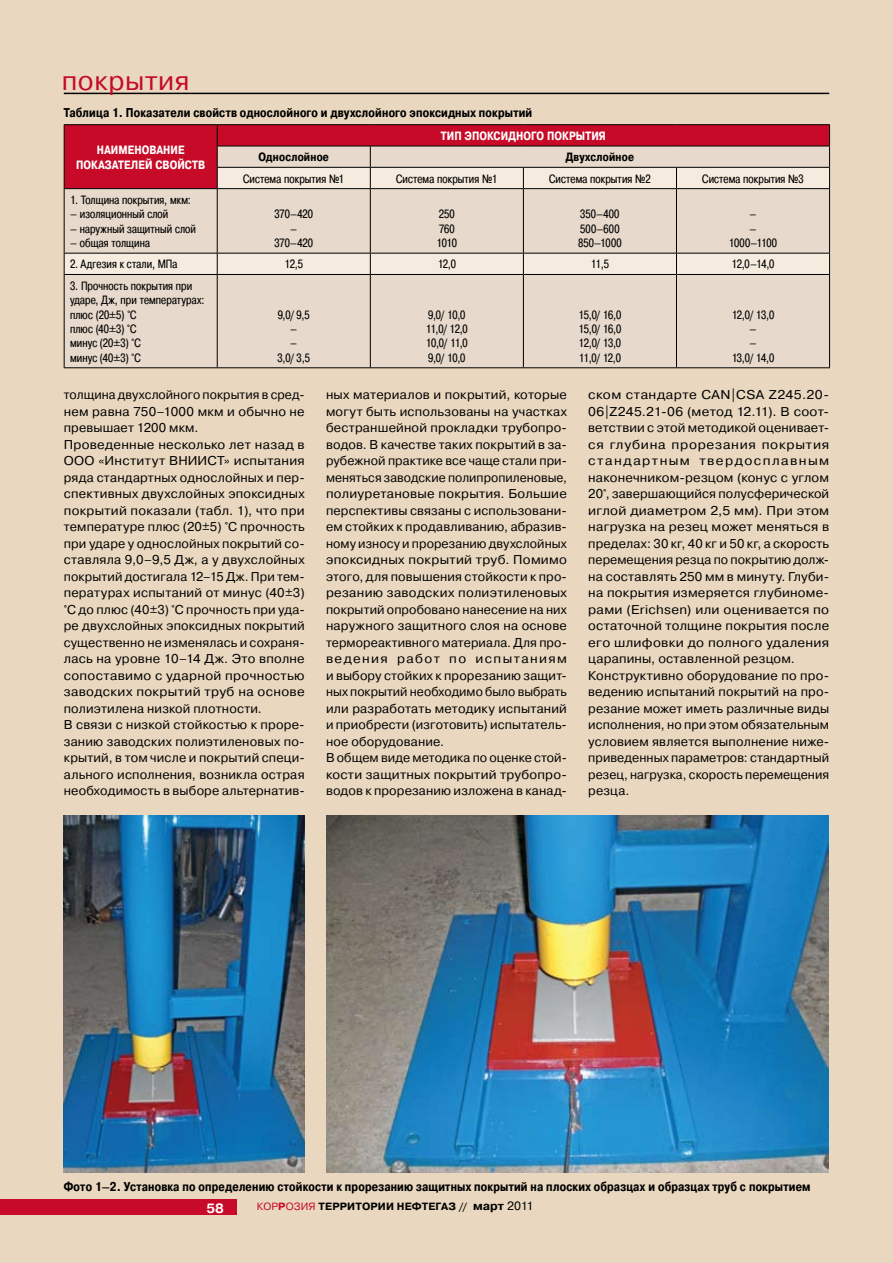
<style>
.page{position:relative;width:893px;height:1263px;background:#e9d8bf}
.page>*{position:absolute;margin:0;border:0;box-sizing:border-box;transform-origin:0 0}
.t1{font:27px "Pragmatica C";letter-spacing:.02em;color:#c60a27}
.t2{font:700 13.5px "Pragmatica C";color:#fff}
.t3{font:12.75px/16.5px "Pragmatica C";letter-spacing:.015em;color:#000}
.t4{font:12.75px/16.5px "Pragmatica C";letter-spacing:.015em;color:#000;scale:1.07 1}
.t5{font:700 12.75px "Pragmatica Cond C";letter-spacing:.015em;color:#000}
.t6{font:12px/14.4px "Pragmatica Cond C";letter-spacing:.01em;color:#000;text-align:center}
.t7{font:700 12px/14.4px "Pragmatica Cond C";letter-spacing:.01em;color:#fff;text-align:center}
.t8{font:12px/14.4px "Pragmatica Cond C";letter-spacing:-.05em;color:#000}
.t9{font:700 12px "Pragmatica Cond C";letter-spacing:.015em;color:#000}
.t10{font:12px/14.4px "Pragmatica Cond C";letter-spacing:-.01em;color:#000;text-align:center}
.t11{font:700 10.5px "Pragmatica C";letter-spacing:.015em;color:#000}
.s1{font-weight:400;color:#c60a27}
.s2{color:#c60a27}
.s3{font-size:12px}
.s4{font-weight:400;font-size:12px}
</style>
<div class="page">
<hr style="left:64px;top:93px;width:765px;height:1px;background:#000">
<div style="left:0;top:1199px;width:237px;height:16px;background:#c60a27"></div>
<svg style="left:65px;top:125px;width:764px;height:21px;background:#c00925"></svg>
<div style="left:65px;top:146px;width:764px;height:221px;background:#e7d9cb"></div>
<svg style="left:65px;top:167px;width:764px;height:107px;fill:#e7d9cb"></svg>
<svg style="left:64px;top:254px;width:1px;height:20px"></svg>
<svg style="left:217px;top:254px;width:1px;height:20px"></svg>
<svg style="left:370px;top:254px;width:1px;height:20px"></svg>
<svg style="left:523px;top:254px;width:1px;height:20px"></svg>
<svg style="left:676px;top:254px;width:1px;height:20px"></svg>
<svg style="left:829px;top:254px;width:1px;height:20px"></svg>
<hr style="left:64px;top:124px;width:153px;height:1px;background:#000">
<svg style="left:64px;top:125px;width:1px;height:63px"></svg>
<hr style="left:217px;top:124px;width:153px;height:1px;background:#000">
<hr style="left:370px;top:124px;width:153px;height:1px;background:#000">
<hr style="left:523px;top:124px;width:153px;height:1px;background:#000">
<hr style="left:676px;top:124px;width:154px;height:1px;background:#000">
<hr style="left:64px;top:188px;width:153px;height:1px;background:#000">
<hr style="left:64px;top:189px;width:1px;height:64px;background:#000">
<hr style="left:64px;top:253px;width:153px;height:1px;background:#000">
<hr style="left:217px;top:189px;width:1px;height:64px;background:#000">
<hr style="left:217px;top:253px;width:153px;height:1px;background:#000">
<hr style="left:370px;top:189px;width:1px;height:64px;background:#000">
<hr style="left:370px;top:253px;width:153px;height:1px;background:#000">
<hr style="left:523px;top:189px;width:1px;height:64px;background:#000">
<hr style="left:523px;top:253px;width:153px;height:1px;background:#000">
<hr style="left:676px;top:189px;width:1px;height:64px;background:#000">
<hr style="left:829px;top:189px;width:1px;height:64px;background:#000">
<hr style="left:676px;top:253px;width:154px;height:1px;background:#000">
<hr style="left:64px;top:274px;width:153px;height:1px;background:#000">
<hr style="left:64px;top:275px;width:1px;height:92px;background:#000">
<hr style="left:64px;top:367px;width:153px;height:1px;background:#000">
<hr style="left:217px;top:274px;width:153px;height:1px;background:#000">
<hr style="left:217px;top:275px;width:1px;height:92px;background:#000">
<hr style="left:217px;top:367px;width:153px;height:1px;background:#000">
<hr style="left:370px;top:274px;width:153px;height:1px;background:#000">
<hr style="left:370px;top:275px;width:1px;height:92px;background:#000">
<hr style="left:370px;top:367px;width:153px;height:1px;background:#000">
<hr style="left:523px;top:274px;width:153px;height:1px;background:#000">
<hr style="left:523px;top:275px;width:1px;height:92px;background:#000">
<hr style="left:523px;top:367px;width:153px;height:1px;background:#000">
<hr style="left:676px;top:274px;width:154px;height:1px;background:#000">
<hr style="left:676px;top:275px;width:1px;height:92px;background:#000">
<hr style="left:829px;top:275px;width:1px;height:92px;background:#000">
<hr style="left:676px;top:367px;width:154px;height:1px;background:#000">
<hr style="left:217px;top:188px;width:153px;height:1px;background:#000">
<hr style="left:370px;top:188px;width:153px;height:1px;background:#000">
<svg style="left:523px;top:168px;width:1px;height:20px"></svg>
<hr style="left:523px;top:188px;width:153px;height:1px;background:#000">
<svg style="left:676px;top:168px;width:1px;height:20px"></svg>
<hr style="left:676px;top:188px;width:154px;height:1px;background:#000">
<hr style="left:217px;top:146px;width:153px;height:1px;background:#000">
<svg style="left:217px;top:125px;width:1px;height:63px"></svg>
<hr style="left:217px;top:167px;width:153px;height:1px;background:#000">
<hr style="left:370px;top:146px;width:153px;height:1px;background:#000">
<svg style="left:370px;top:146px;width:1px;height:42px"></svg>
<hr style="left:523px;top:146px;width:153px;height:1px;background:#000">
<hr style="left:676px;top:146px;width:154px;height:1px;background:#000">
<svg style="left:829px;top:125px;width:1px;height:63px"></svg>
<hr style="left:370px;top:167px;width:153px;height:1px;background:#000">
<hr style="left:523px;top:167px;width:153px;height:1px;background:#000">
<hr style="left:676px;top:167px;width:154px;height:1px;background:#000">
<img style="left:326px;top:815px;width:503px;height:357px">
<img style="left:64px;top:815px;width:241px;height:357px">
<h1 class="t1" style="left:62px;top:66px;width:129px">покрытия</h1>
<p class="t5" style="left:64px;top:105px;width:470px">Таблица 1. Показатели свойств однослойного и двухслойного эпоксидных покрытий</p>
<p class="t7" style="left:76px;top:143px;width:131px">Наименование показателей свойств</p>
<p class="t6" style="left:70px;top:193px;width:122px">1. Толщина покрытия, мкм:</p>
<p class="t6" style="left:70px;top:207px;width:100px">– изоляционный слой</p>
<p class="t6" style="left:70px;top:221px;width:127px">– наружный защитный слой</p>
<p class="t6" style="left:70px;top:236px;width:81px">– общая толщина</p>
<p class="t7" style="left:441px;top:129px;width:167px">Тип эпоксидного покрытия</p>
<p class="t9" style="left:258px;top:150px;width:72px">Однослойное</p>
<p class="t9" style="left:566px;top:150px;width:70px">Двухслойное</p>
<p class="t6" style="left:243px;top:171px;width:103px">Система покрытия №1</p>
<p class="t6" style="left:396px;top:171px;width:103px">Система покрытия №1</p>
<p class="t6" style="left:549px;top:171px;width:103px">Система покрытия №2</p>
<p class="t6" style="left:702px;top:171px;width:103px">Система покрытия №3</p>
<p class="t6" style="left:274px;top:207px;width:40px">370–420 –<br>370–420</p>
<p class="t6" style="left:436px;top:207px;width:22px;text-align:left">250<br>760<br>1010</p>
<p class="t6" style="left:578px;top:207px;width:45px;text-align:left">350–400<br>500–600<br>850–1000</p>
<p class="t10" style="left:729px;top:207px;width:50px">–<br>–<br>1000–1100</p>
<p class="t6" style="left:70px;top:257px;width:109px">2. Адгезия к стали, МПа</p>
<p class="t6" style="left:285px;top:257px;width:20px">12,5</p>
<p class="t6" style="left:438px;top:257px;width:20px">12,0</p>
<p class="t6" style="left:591px;top:257px;width:19px">11,5</p>
<p class="t6" style="left:732px;top:257px;width:44px">12,0–14,0</p>
<p class="t6" style="left:70px;top:278px;width:136px;text-align:left">3. Прочность покрытия при ударе, Дж, при температурах: плюс (20±5) °С<br>плюс (40±3) °С<br>минус (20±3) °С<br>минус (40±3) °С</p>
<p class="t6" style="left:278px;top:307px;width:34px">9,0/ 9,5 –<br>–<br>3,0/ 3,5</p>
<p class="t8" style="left:426px;top:307px;width:44px">9,0/ 10,0<br>11,0/ 12,0<br>10,0/ 11,0<br>9,0/ 10,0</p>
<p class="t6" style="left:578px;top:307px;width:44px;text-align:justify">15,0/ 16,0<br>15,0/ 16,0<br>12,0/ 13,0<br>11,0/ 12,0</p>
<p class="t6" style="left:732px;top:307px;width:44px">12,0/ 13,0 –<br>–<br>13,0/ 14,0</p>
<p class="t3" style="left:64px;top:387px;width:242px">толщина двухслойного покрытия в сред&shy;нем равна 750–1000 мкм и обычно не превышает 1200 мкм.<br>Проведенные несколько лет назад в ООО «Институт ВНИИСТ» испытания ряда стандартных однослойных и пер&shy;спективных двухслойных эпоксидных покрытий показали (табл. 1), что при температуре плюс (20±5) °С прочность при ударе у однослойных покрытий со&shy;ставляла 9,0–9,5 Дж, а у двухслойных покрытий достигала 12–15 Дж. При тем&shy;пературах испытаний от минус (40±3) °С до плюс (40±3) °С прочность при уда&shy;ре двухслойных эпоксидных покрытий существенно не изменялась и сохраня&shy;лась на уровне 10–14 Дж. Это вполне сопоставимо с ударной прочностью заводских покрытий труб на основе полиэтилена низкой плотности.<br>В связи с низкой стойкостью к проре&shy;занию заводских полиэтиленовых по&shy;крытий, в том числе и покрытий специ&shy;ального исполнения, возникла острая необходимость в выборе альтернатив-</p>
<p class="t3" style="left:326px;top:387px;width:243px">ных материалов и покрытий, которые могут быть использованы на участках бестраншейной прокладки трубопро&shy;водов. В качестве таких покрытий в за&shy;рубежной практике все чаще стали при&shy;меняться заводские полипропиленовые, полиуретановые покрытия. Большие перспективы связаны с использовани&shy;ем стойких к продавливанию, абразив&shy;ному износу и прорезанию двухслойных эпоксидных покрытий труб. Помимо этого, для повышения стойкости к про&shy;резанию заводских полиэтиленовых покрытий опробовано нанесение на них наружного защитного слоя на основе термореактивного материала. Для про&shy;ведения работ по испытаниям и выбору стойких к прорезанию защит&shy;ных покрытий необходимо было выбрать или разработать методику испытаний и приобрести (изготовить) испытатель&shy;ное оборудование.<br>В общем виде методика по оценке стой&shy;кости защитных покрытий трубопро&shy;водов к прорезанию изложена в канад-</p>
<p class="t4" style="left:588px;top:387px;width:227px">ском стандарте CAN|CSA Z245.20- 06|Z245.21-06 (метод 12.11). В соот&shy;ветствии с этой методикой оценивает&shy;ся глубина прорезания покрытия стандартным твердосплавным наконечником-резцом (конус с углом 20°, завершающийся полусферической иглой диаметром 2,5 мм). При этом нагрузка на резец может меняться в пределах: 30 кг, 40 кг и 50 кг, а скорость перемещения резца по покрытию долж&shy;на составлять 250 мм в минуту. Глуби&shy;на покрытия измеряется глубиноме&shy;рами (Erichsen) или оценивается по остаточной толщине покрытия после его шлифовки до полного удаления царапины, оставленной резцом.<br>Конструктивно оборудование по про&shy;ведению испытаний покрытий на про&shy;резание может иметь различные виды исполнения, но при этом обязательным условием является выполнение ниже&shy;приведенных параметров: стандартный резец, нагрузка, скорость перемещения резца.</p>
<p class="t5" style="left:64px;top:1179px;width:748px">Фото 1–2. Установка по определению стойкости к прорезанию защитных покрытий на плоских образцах и образцах труб с покрытием</p>
<p class="t2" style="left:206px;top:1200px;width:19px">58</p>
<p class="t11" style="left:257px;top:1200px;width:278px"><span class="s1">КОР</span><span class="s2">Р</span><span class="s1">ОЗИЯ</span> ТЕРРИТОРИИ НЕФТЕГАЗ // <span class="s3">март</span> <span class="s4">2011</span></p>
</div>
